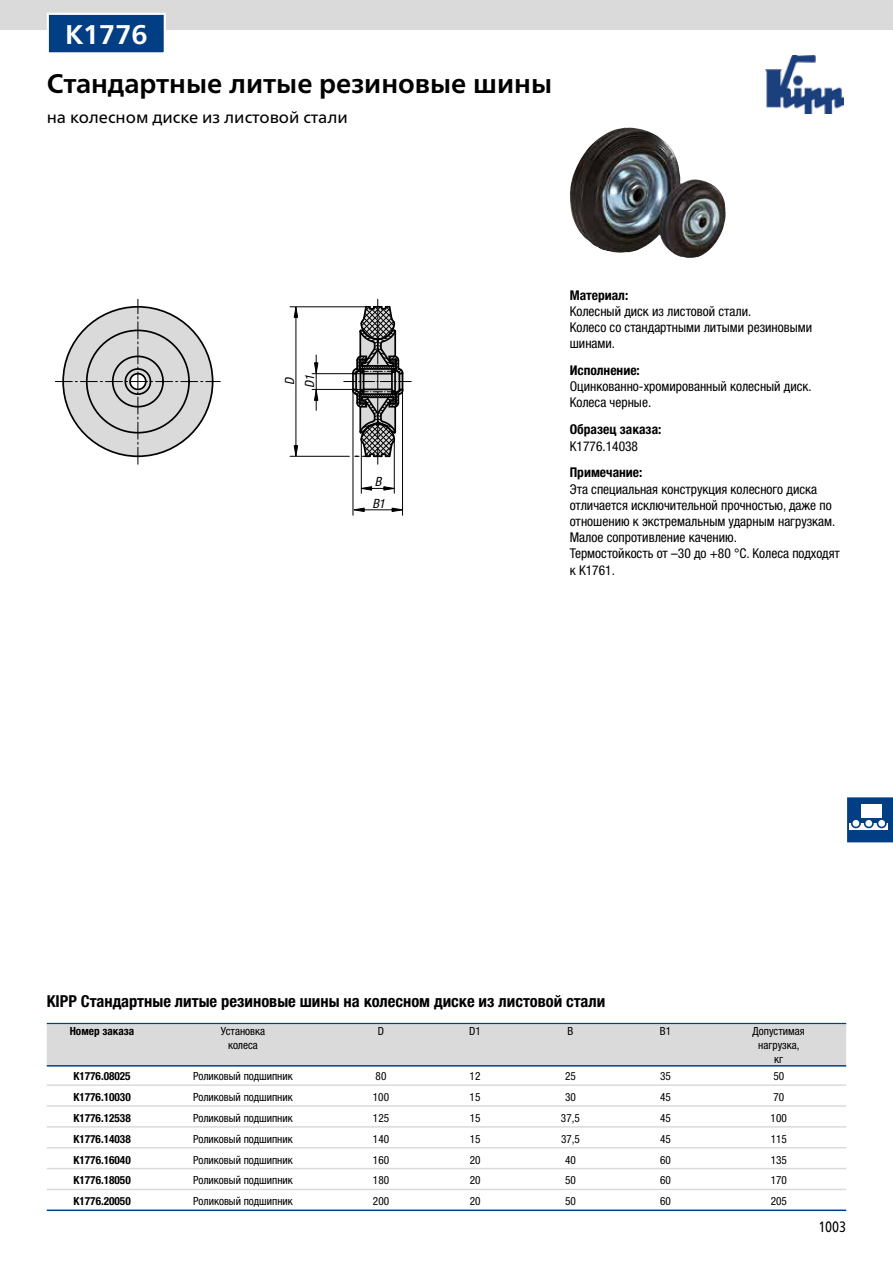
<style>
.page{position:relative;width:893px;height:1263px;background:#fff}
.page>*{position:absolute;margin:0;border:0;box-sizing:border-box;transform-origin:0 0}
.t1{font:700 27px "Frutiger Neue LTW1 G";color:#000}
.t2{font:700 27px "Frutiger Neue LTW1 G";color:#fff}
.t3{font:700 condensed 16.5px "Helvetica Neue LTW1 G";color:#000}
.t4{font:16.5px "Frutiger Neue LTW1 G";color:#000}
.t5{font:15px "Frutiger Neue LTW1 G";color:#000;scale:.81 1}
.t6{font:condensed 13.5px/16.2px "Helvetica Neue LTW1 G";color:#000}
.t7{font:700 condensed 13.5px "Helvetica Neue LTW1 G";color:#000}
.t8{font:italic condensed 12.75px/21.6px "Helvetica Neue LTW1 G";color:#000}
.t9{font:condensed 11.25px/14px "Helvetica Neue LTW1 G";color:#000;text-align:center}
.t10{font:700 condensed 11.25px "Helvetica Neue LTW1 G";color:#000}
</style>
<div class="page">
<img style="left:765px;top:55px;width:79px;height:58px">
<div style="left:0;top:0;width:893px;height:30px;background:#dadada"></div>
<svg style="left:847px;top:797px;width:46px;height:46px"></svg>
<img style="left:570px;top:128px;width:156px;height:130px">
<hr style="left:312px;top:389px;width:52px;height:1px;background:#000">
<hr style="left:312px;top:373px;width:52px;height:1px;background:#000">
<hr style="left:290px;top:306px;width:76px;height:1px;background:#000">
<hr style="left:361px;top:439px;width:1px;height:54px;background:#000">
<hr style="left:394px;top:440px;width:1px;height:53px;background:#000">
<hr style="left:353px;top:389px;width:1px;height:126px;background:#000">
<hr style="left:402px;top:389px;width:1px;height:126px;background:#000">
<hr style="left:290px;top:456px;width:59px;height:1px;background:#000">
<svg style="left:55px;top:299px;width:165px;height:165px"></svg>
<svg style="left:344px;top:299px;width:67px;height:165px"></svg>
<svg style="left:391px;top:507px;width:13px;height:5px"></svg>
<svg style="left:352px;top:507px;width:13px;height:5px"></svg>
<svg style="left:313px;top:385px;width:6px;height:16px"></svg>
<svg style="left:313px;top:362px;width:6px;height:16px"></svg>
<svg style="left:293px;top:445px;width:6px;height:12px"></svg>
<svg style="left:293px;top:306px;width:6px;height:12px"></svg>
<hr style="left:295px;top:313px;width:1px;height:135px;background:#000">
<hr style="left:316px;top:355px;width:1px;height:55px;background:#000">
<svg style="left:360px;top:486px;width:35px;height:5px"></svg>
<hr style="left:357px;top:509px;width:42px;height:1px;background:#000">
<div style="left:48px;top:14px;width:117px;height:39px;background:#023e84"></div>
<div style="left:47px;top:13px;width:119px;height:41px;border:2px solid #fff"></div>
<hr style="left:47px;top:1023px;width:799px;height:1px;background:#023e84">
<div style="left:47px;top:1024px;width:799px;height:41px;background:#dadada"></div>
<hr style="left:47px;top:1065px;width:799px;height:1px;background:#023e84">
<hr style="left:47px;top:1084px;width:799px;height:2px;background:#dadada">
<hr style="left:47px;top:1105px;width:799px;height:2px;background:#dadada">
<hr style="left:47px;top:1126px;width:799px;height:2px;background:#dadada">
<hr style="left:47px;top:1147px;width:799px;height:1px;background:#dadada">
<hr style="left:47px;top:1168px;width:799px;height:1px;background:#dadada">
<hr style="left:47px;top:1189px;width:799px;height:1px;background:#dadada">
<hr style="left:47px;top:1209px;width:799px;height:2px;background:#023e84">
<h1 class="t2" style="left:65px;top:18px;width:84px">K1776</h1>
<h1 class="t1" style="left:47px;top:67px;width:507px">Стандартные литые резиновые шины</h1>
<p class="t4" style="left:47px;top:105px;width:303px">на колесном диске из листовой стали</p>
<p class="t8" style="left:280px;top:388px;width:15px;line-height:20.1px;rotate:-90deg">D<br>D1</p>
<p class="t8" style="left:372px;top:471px;width:14px">B<br>B1</p>
<p class="t7" style="left:570px;top:287px;width:60px">Материал:</p>
<p class="t6" style="left:570px;top:303px;width:244px">Колесный диск из листовой стали.<br>Колесо со стандартными литыми резиновыми шинами.</p>
<p class="t7" style="left:570px;top:362px;width:72px">Исполнение:</p>
<p class="t6" style="left:570px;top:378px;width:243px">Оцинкованно-хромированный колесный диск.<br>Колеса черные.</p>
<p class="t7" style="left:570px;top:421px;width:93px">Образец заказа:</p>
<p class="t6" style="left:570px;top:438px;width:70px">K1776.14038</p>
<p class="t7" style="left:570px;top:464px;width:74px">Примечание:</p>
<p class="t6" style="left:570px;top:481px;width:272px">Эта специальная конструкция колесного диска отличается исключительной прочностью, даже по отношению к экстремальным ударным нагрузкам.<br>Малое сопротивление качению.<br>Термостойкость от –30 до +80 °C. Колеса подходят к K1761.</p>
<p class="t3" style="left:47px;top:991px;width:560px">KIPP Стандартные литые резиновые шины на колесном диске из листовой стали</p>
<p class="t10" style="left:70px;top:1024px;width:66px">Номер заказа</p>
<p class="t9" style="left:221px;top:1024px;width:46px">Установка</p>
<p class="t9" style="left:378px;top:1024px;width:8px">D</p>
<p class="t9" style="left:469px;top:1024px;width:13px">D1</p>
<p class="t9" style="left:567px;top:1024px;width:7px">B</p>
<p class="t9" style="left:660px;top:1024px;width:13px">B1</p>
<p class="t9" style="left:753px;top:1024px;width:54px">Допустимая</p>
<p class="t9" style="left:228px;top:1038px;width:31px">колеса</p>
<p class="t9" style="left:758px;top:1038px;width:43px">нагрузка, кг</p>
<p class="t10" style="left:73px;top:1069px;width:59px">K1776.08025</p>
<p class="t9" style="left:193px;top:1069px;width:101px">Роликовый подшипник</p>
<p class="t9" style="left:376px;top:1069px;width:12px">80</p>
<p class="t9" style="left:470px;top:1069px;width:12px">12</p>
<p class="t9" style="left:565px;top:1069px;width:12px">25</p>
<p class="t9" style="left:660px;top:1069px;width:12px">35</p>
<p class="t9" style="left:773px;top:1069px;width:12px">50</p>
<p class="t10" style="left:73px;top:1090px;width:59px">K1776.10030</p>
<p class="t9" style="left:193px;top:1090px;width:101px">Роликовый подшипник</p>
<p class="t9" style="left:373px;top:1090px;width:18px">100</p>
<p class="t9" style="left:470px;top:1090px;width:12px">15</p>
<p class="t9" style="left:565px;top:1090px;width:12px">30</p>
<p class="t9" style="left:660px;top:1090px;width:12px">45</p>
<p class="t9" style="left:773px;top:1090px;width:12px">70</p>
<p class="t10" style="left:73px;top:1111px;width:59px">K1776.12538</p>
<p class="t9" style="left:193px;top:1111px;width:101px">Роликовый подшипник</p>
<p class="t9" style="left:373px;top:1111px;width:18px">125</p>
<p class="t9" style="left:470px;top:1111px;width:12px">15</p>
<p class="t9" style="left:561px;top:1111px;width:20px">37,5</p>
<p class="t9" style="left:660px;top:1111px;width:12px">45</p>
<p class="t9" style="left:771px;top:1111px;width:18px">100</p>
<p class="t10" style="left:73px;top:1132px;width:59px">K1776.14038</p>
<p class="t9" style="left:193px;top:1132px;width:101px">Роликовый подшипник</p>
<p class="t9" style="left:373px;top:1132px;width:18px">140</p>
<p class="t9" style="left:470px;top:1132px;width:12px">15</p>
<p class="t9" style="left:561px;top:1132px;width:20px">37,5</p>
<p class="t9" style="left:660px;top:1132px;width:12px">45</p>
<p class="t9" style="left:771px;top:1132px;width:18px">115</p>
<p class="t10" style="left:73px;top:1153px;width:59px">K1776.16040</p>
<p class="t9" style="left:193px;top:1153px;width:101px">Роликовый подшипник</p>
<p class="t9" style="left:373px;top:1153px;width:18px">160</p>
<p class="t9" style="left:470px;top:1153px;width:12px">20</p>
<p class="t9" style="left:565px;top:1153px;width:12px">40</p>
<p class="t9" style="left:660px;top:1153px;width:12px">60</p>
<p class="t9" style="left:771px;top:1153px;width:18px">135</p>
<p class="t10" style="left:73px;top:1174px;width:59px">K1776.18050</p>
<p class="t9" style="left:193px;top:1173px;width:101px">Роликовый подшипник</p>
<p class="t9" style="left:373px;top:1173px;width:18px">180</p>
<p class="t9" style="left:470px;top:1173px;width:12px">20</p>
<p class="t9" style="left:565px;top:1173px;width:12px">50</p>
<p class="t9" style="left:660px;top:1173px;width:12px">60</p>
<p class="t9" style="left:771px;top:1173px;width:18px">170</p>
<p class="t10" style="left:73px;top:1194px;width:59px">K1776.20050</p>
<p class="t9" style="left:193px;top:1194px;width:101px">Роликовый подшипник</p>
<p class="t9" style="left:373px;top:1194px;width:18px">200</p>
<p class="t9" style="left:470px;top:1194px;width:12px">20</p>
<p class="t9" style="left:565px;top:1194px;width:12px">50</p>
<p class="t9" style="left:660px;top:1194px;width:12px">60</p>
<p class="t9" style="left:771px;top:1194px;width:18px">205</p>
<p class="t5" style="left:818px;top:1215px;width:36px">1003</p>
</div>
